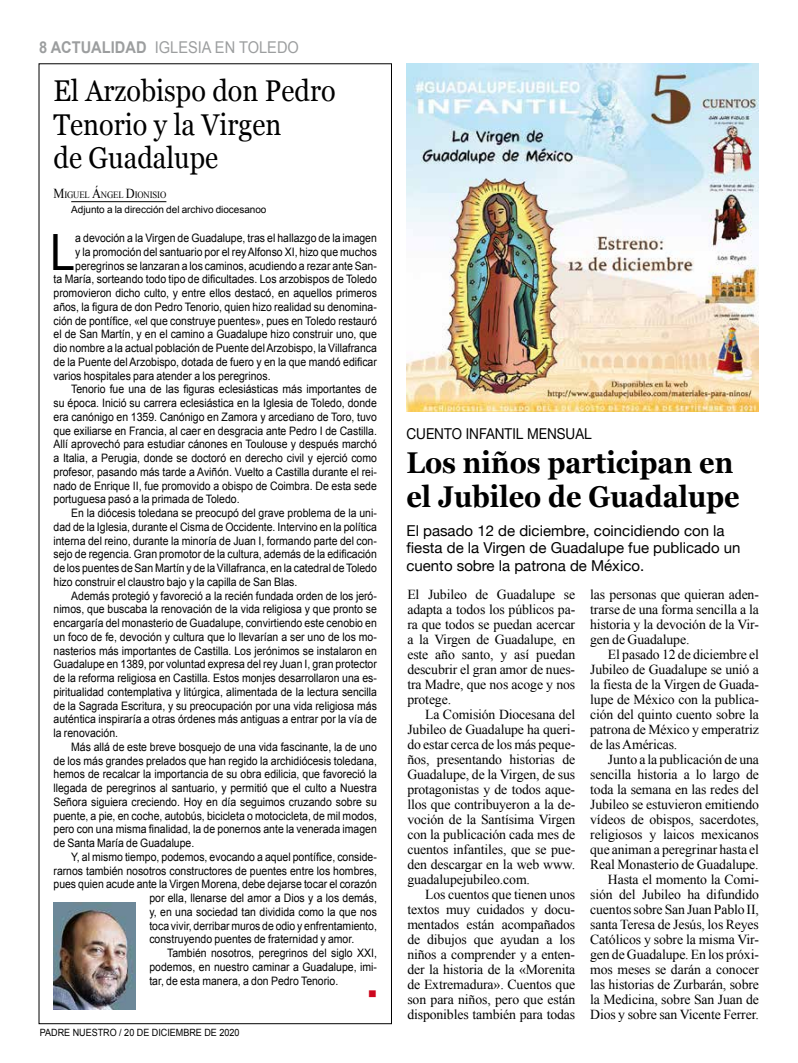
<style>
.page{position:relative;width:798px;height:1063px;background:#fff}
.page>*{position:absolute;margin:0;border:0;box-sizing:border-box;transform-origin:0 0}
.t1{font:50px "Arial";color:#000;scale:.9 1}
.t2{font:30px/33.8px "Georgia";color:#000;scale:.9 1}
.t3{font:700 30px/33.8px "Georgia";color:#000;scale:.9 1}
.t4{font:16.25px "Arial";color:#9c9e9f;scale:.9 1}
.t5{font:15px/17.5px "Helvetica Neue";color:#000}
.t6{font:15px "Helvetica Neue";color:#000;scale:.9 1}
.t7{font:13.75px/15px "Times New Roman";letter-spacing:-.01em;color:#000;text-align:justify}
.t8{font:11.62px "Arial";color:#000;scale:.9 1}
.t9{font:11.62px "Wingdings";color:#cd071e}
.t10{font:10px "Arial";letter-spacing:-.005em;color:#000}
.t11{font:10px "Arial";letter-spacing:-.005em;color:#000;scale:.9 1}
.t12{font:9.62px "Times New Roman";letter-spacing:-.015em;color:#000;scale:.9 1}
.s1{font-weight:700}
.s2{font-size:13.75px}
</style>
<div class="page">
<img style="left:406px;top:64px;width:352px;height:348px">
<hr style="left:71px;top:201px;width:95px;height:1px;background:#000">
<img style="left:53px;top:903px;width:82px;height:106px">
<h3 class="t4" style="left:39px;top:37px;width:290px"><span class="s1">8 ACTUALIDAD</span> IGLESIA EN TOLEDO</h3>
<h2 class="t2" style="left:53px;top:73px;width:315px">El Arzobispo don Pedro<br>Tenorio y la Virgen<br>de Guadalupe</h2>
<p class="t12" style="left:53px;top:189px;width:127px"><span class="s2">M</span>IGUEL <span class="s2">Á</span>NGEL <span class="s2">D</span>IONISIO</p>
<p class="t10" style="left:71px;top:203px;width:197px">Adjunto a la dirección del archivo diocesanoo</p>
<h1 class="t1" style="left:50px;top:219px;width:29px">L</h1>
<p class="t8" style="left:75px;top:231px;width:336px">a devoción a la Virgen de Guadalupe, tras el hallazgo de la imagen</p>
<p class="t8" style="left:75px;top:244px;width:336px">y la promoción del santuario por el rey Alfonso XI, hizo que muchos</p>
<p class="t8" style="left:75px;top:258px;width:336px">peregrinos se lanzaran a los caminos, acudiendo a rezar ante San-</p>
<p class="t8" style="left:53px;top:272px;width:361px">ta María, sorteando todo tipo de dificultades. Los arzobispos de Toledo</p>
<p class="t8" style="left:53px;top:286px;width:361px">promovieron dicho culto, y entre ellos destacó, en aquellos primeros</p>
<p class="t8" style="left:53px;top:299px;width:361px">años, la figura de don Pedro Tenorio, quien hizo realidad su denomina-</p>
<p class="t8" style="left:53px;top:313px;width:361px">ción de pontífice, «el que construye puentes», pues en Toledo restauró</p>
<p class="t8" style="left:53px;top:327px;width:360px">el de San Martín, y en el camino a Guadalupe hizo construir uno, que</p>
<p class="t8" style="left:53px;top:341px;width:361px">dio nombre a la actual población de Puente del Arzobispo, la Villafranca</p>
<p class="t8" style="left:53px;top:354px;width:361px">de la Puente del Arzobispo, dotada de fuero y en la que mandó edificar</p>
<p class="t8" style="left:53px;top:368px;width:242px">varios hospitales para atender a los peregrinos.</p>
<p class="t8" style="left:71px;top:382px;width:341px">Tenorio fue una de las figuras eclesiásticas más importantes de</p>
<p class="t8" style="left:53px;top:396px;width:361px">su época. Inició su carrera eclesiástica en la Iglesia de Toledo, donde</p>
<p class="t8" style="left:53px;top:409px;width:361px">era canónigo en 1359. Canónigo en Zamora y arcediano de Toro, tuvo</p>
<p class="t8" style="left:53px;top:423px;width:361px">que exiliarse en Francia, al caer en desgracia ante Pedro I de Castilla.</p>
<p class="t8" style="left:53px;top:437px;width:361px">Allí aprovechó para estudiar cánones en Toulouse y después marchó</p>
<p class="t8" style="left:53px;top:451px;width:361px">a Italia, a Perugia, donde se doctoró en derecho civil y ejerció como</p>
<p class="t8" style="left:53px;top:464px;width:361px">profesor, pasando más tarde a Aviñón. Vuelto a Castilla durante el rei-</p>
<p class="t8" style="left:53px;top:478px;width:361px">nado de Enrique II, fue promovido a obispo de Coimbra. De esta sede</p>
<p class="t8" style="left:53px;top:492px;width:208px">portuguesa pasó a la primada de Toledo.</p>
<p class="t8" style="left:71px;top:506px;width:341px">En la diócesis toledana se preocupó del grave problema de la uni-</p>
<p class="t8" style="left:53px;top:519px;width:361px">dad de la Iglesia, durante el Cisma de Occidente. Intervino en la política</p>
<p class="t8" style="left:53px;top:533px;width:361px">interna del reino, durante la minoría de Juan I, formando parte del con-</p>
<p class="t8" style="left:53px;top:547px;width:361px">sejo de regencia. Gran promotor de la cultura, además de la edificación</p>
<p class="t8" style="left:53px;top:561px;width:361px">de los puentes de San Martín y de la Villafranca, en la catedral de Toledo</p>
<p class="t8" style="left:53px;top:574px;width:272px">hizo construir el claustro bajo y la capilla de San Blas.</p>
<p class="t8" style="left:71px;top:588px;width:341px">Además protegió y favoreció a la recién fundada orden de los jeró-</p>
<p class="t8" style="left:53px;top:602px;width:360px">nimos, que buscaba la renovación de la vida religiosa y que pronto se</p>
<p class="t8" style="left:53px;top:616px;width:361px">encargaría del monasterio de Guadalupe, convirtiendo este cenobio en</p>
<p class="t8" style="left:53px;top:629px;width:361px">un foco de fe, devoción y cultura que lo llevarían a ser uno de los mo-</p>
<p class="t8" style="left:53px;top:643px;width:361px">nasterios más importantes de Castilla. Los jerónimos se instalaron en</p>
<p class="t8" style="left:53px;top:657px;width:361px">Guadalupe en 1389, por voluntad expresa del rey Juan I, gran protector</p>
<p class="t8" style="left:53px;top:671px;width:361px">de la reforma religiosa en Castilla. Estos monjes desarrollaron una es-</p>
<p class="t8" style="left:53px;top:684px;width:361px">piritualidad contemplativa y litúrgica, alimentada de la lectura sencilla</p>
<p class="t8" style="left:53px;top:698px;width:361px">de la Sagrada Escritura, y su preocupación por una vida religiosa más</p>
<p class="t8" style="left:53px;top:712px;width:361px">auténtica inspiraría a otras órdenes más antiguas a entrar por la vía de</p>
<p class="t8" style="left:53px;top:726px;width:73px">la renovación.</p>
<p class="t8" style="left:71px;top:739px;width:341px">Más allá de este breve bosquejo de una vida fascinante, la de uno</p>
<p class="t8" style="left:53px;top:753px;width:361px">de los más grandes prelados que han regido la archidiócesis toledana,</p>
<p class="t8" style="left:53px;top:767px;width:361px">hemos de recalcar la importancia de su obra edilicia, que favoreció la</p>
<p class="t8" style="left:53px;top:781px;width:361px">llegada de peregrinos al santuario, y permitió que el culto a Nuestra</p>
<p class="t8" style="left:53px;top:794px;width:361px">Señora siguiera creciendo. Hoy en día seguimos cruzando sobre su</p>
<p class="t8" style="left:53px;top:808px;width:361px">puente, a pie, en coche, autobús, bicicleta o motocicleta, de mil modos,</p>
<p class="t8" style="left:53px;top:822px;width:361px">pero con una misma finalidad, la de ponernos ante la venerada imagen</p>
<p class="t8" style="left:53px;top:836px;width:158px">de Santa María de Guadalupe.</p>
<p class="t8" style="left:71px;top:849px;width:341px">Y, al mismo tiempo, podemos, evocando a aquel pontífice, conside-</p>
<p class="t8" style="left:53px;top:863px;width:361px">rarnos también nosotros constructores de puentes entre los hombres,</p>
<p class="t8" style="left:53px;top:877px;width:361px">pues quien acude ante la Virgen Morena, debe dejarse tocar el corazón</p>
<p class="t8" style="left:149px;top:891px;width:254px">por ella, llenarse del amor a Dios y a los demás,</p>
<p class="t8" style="left:149px;top:904px;width:254px">y, en una sociedad tan dividida como la que nos</p>
<p class="t8" style="left:149px;top:918px;width:254px">toca vivir, derribar muros de odio y enfrentamiento,</p>
<p class="t8" style="left:149px;top:932px;width:229px">construyendo puentes de fraternidad y amor.</p>
<p class="t8" style="left:167px;top:946px;width:234px">También nosotros, peregrinos del siglo XXI,</p>
<p class="t8" style="left:149px;top:959px;width:254px">podemos, en nuestro caminar a Guadalupe, imi-</p>
<p class="t8" style="left:149px;top:973px;width:211px">tar, de esta manera, a don Pedro Tenorio.</p>
<p class="t9" style="left:368px;top:988px;width:10px">■</p>
<p class="t11" style="left:40px;top:1026px;width:223px">PADRE NUESTRO / 20 DE DICIEMBRE DE 2020</p>
<p class="t6" style="left:406px;top:423px;width:207px">CUENTO INFANTIL MENSUAL</p>
<h2 class="t3" style="left:406px;top:444px;width:371px">Los niños participan en el Jubileo de Guadalupe</h2>
<p class="t5" style="left:406px;top:523px;width:335px">El pasado 12 de diciembre, coincidiendo con la fiesta de la Virgen de Guadalupe fue publicado un cuento sobre la patrona de México.</p>
<p class="t7" style="left:407px;top:587px;width:169px">El Jubileo de Guadalupe se adapta a todos los públicos pa&shy;ra que todos se puedan acercar a la Virgen de Guadalupe, en este año santo, y así puedan descubrir el gran amor de nues&shy;tra Madre, que nos acoge y nos protege.</p>
<p class="t7" style="left:407px;top:707px;width:169px;text-indent:18px">La Comisión Diocesana del Jubileo de Guadalupe ha queri&shy;do estar cerca de los más peque&shy;ños, presentando historias de Guadalupe, de la Virgen, de sus protagonistas y de todos aque&shy;llos que contribuyeron a la de&shy;voción de la Santísima Virgen con la publicación cada mes de cuentos infantiles, que se pue&shy;den descargar en la web www. guadalupejubileo.com.</p>
<p class="t7" style="left:407px;top:887px;width:169px;text-indent:18px">Los cuentos que tienen unos textos muy cuidados y docu&shy;mentados están acompañados de dibujos que ayudan a los niños a comprender y a enten&shy;der la historia de la «Morenita de Extremadura». Cuentos que son para niños, pero que están disponibles también para todas</p>
<p class="t7" style="left:590px;top:587px;width:170px">las personas que quieran aden&shy;trarse de una forma sencilla a la historia y la devoción de la Vir&shy;gen de Guadalupe.</p>
<p class="t7" style="left:590px;top:647px;width:170px;text-indent:18px">El pasado 12 de diciembre el Jubileo de Guadalupe se unió a la fiesta de la Virgen de Guada&shy;lupe de México con la publica&shy;ción del quinto cuento sobre la patrona de México y emperatriz de las Américas.</p>
<p class="t7" style="left:590px;top:752px;width:170px;text-align:right">Junto a la publicación de una sencilla historia a lo largo de toda la semana en las redes del<br>Jubileo se estuvieron emitiendo vídeos de obispos, sacerdotes, religiosos y laicos mexicanos que animan a peregrinar hasta el<br>Real Monasterio de Guadalupe.<br>Hasta el momento la Comi&shy;sión del Jubileo ha difundido cuentos sobre San Juan Pablo II, santa Teresa de Jesús, los Reyes<br>Católicos y sobre la misma Vir&shy;gen de Guadalupe. En los próxi&shy;mos meses se darán a conocer las historias de Zurbarán, sobre la Medicina, sobre San Juan de<br>Dios y sobre san Vicente Ferrer.</p>
</div>
